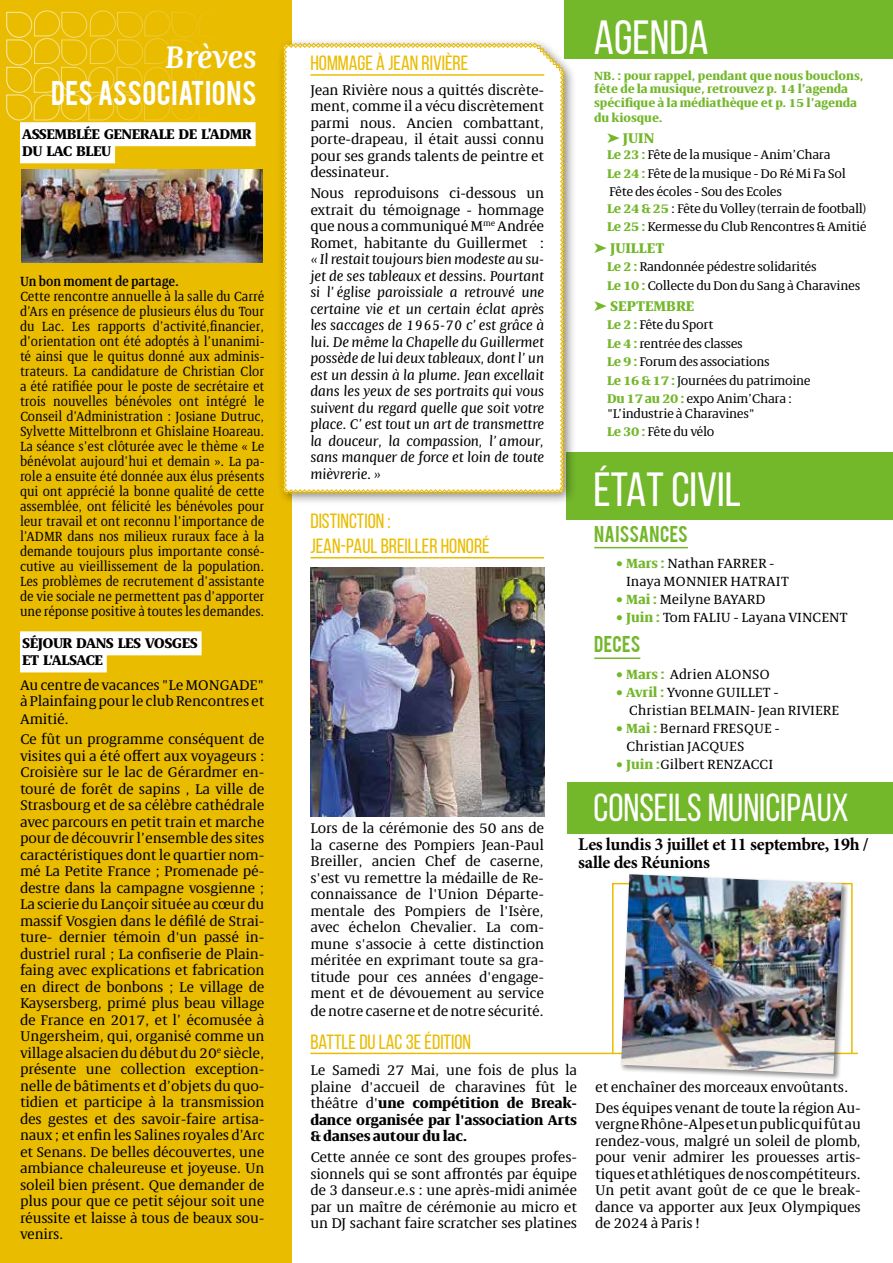
<style>
.page{position:relative;width:893px;height:1263px;background:#fff}
.page>*{position:absolute;margin:0;border:0;box-sizing:border-box;transform-origin:0 0}
.t1{font:48px "Bebas Neue";color:#fff}
.t2{font:39px "Bebas Neue";color:#fff}
.t3{font:italic 600 31.5px "Bionik";color:#fff}
.t4{font:27px "Bebas";letter-spacing:.02em;color:#fff}
.t5{font:20.55px/24.8px "Bebas Neue";color:#eabc00}
.t6{font:700 18px/18px "Minion Pro";letter-spacing:-.02em;color:#000}
.t7{font:18px "Bebas";letter-spacing:.02em;color:#73b72b}
.t8{font:14.25px/16.5px "Bionik";letter-spacing:-.01em;color:#000;text-align:justify}
.t9{font:italic 14.25px/16.5px "Bionik";letter-spacing:-.01em;color:#000;text-align:justify}
.t10{font:700 14.25px/16.5px "Bionik";letter-spacing:-.035em;color:#000}
.t11{font:700 14.25px "Bionik";color:#73b72b}
.t12{font:13.5px/15px "Bionik";color:#000;text-align:justify;scale:.9 1}
.t13{font:13.5px/18px "Bionik";color:#000}
.t14{font:600 13.5px "Bionik";color:#000;scale:.9 1}
.t15{font:12.75px/18.5px "Bionik";letter-spacing:-.02em;color:#000}
.t16{font:700 12px/14px "Bionik";color:#73b72b}
.s1{font-weight:700;color:#73b72b}
.s2{color:#73b72b}
.s3{font-weight:400}
</style>
<div class="page">
<div style="left:567px;top:452px;width:326px;height:68px;background:#73b72b"></div>
<div style="left:568px;top:782px;width:325px;height:51px;background:#73b72b"></div>
<div style="left:565px;top:0;width:328px;height:58px;background:#73b72b"></div>
<div style="left:0;top:0;width:292px;height:1263px;background:#eabc00"></div>
<svg style="left:6px;top:10px;width:203px;height:111px"></svg>
<div style="left:276px;top:37px;width:301px;height:469px;background:#000;opacity:.5"></div>
<svg style="left:282px;top:43px;width:283px;height:451px"></svg>
<div style="left:612px;top:883px;width:241px;height:172px;border:2px solid #eabc00"></div>
<hr style="left:594px;top:547px;width:94px;height:1px;background:#73b72b">
<hr style="left:594px;top:657px;width:46px;height:2px;background:#73b72b">
<hr style="left:310px;top:74px;width:234px;height:2px;background:#eabc00">
<div style="left:20px;top:122px;width:236px;height:24px;background:#fff"></div>
<div style="left:20px;top:139px;width:95px;height:24px;background:#fff"></div>
<div style="left:20px;top:631px;width:182px;height:24px;background:#fff"></div>
<div style="left:20px;top:648px;width:87px;height:24px;background:#fff"></div>
<img style="left:22px;top:169px;width:240px;height:93px">
<img style="left:310px;top:567px;width:234px;height:249px">
<hr style="left:310px;top:557px;width:234px;height:1px;background:#eabc00">
<hr style="left:310px;top:1053px;width:548px;height:1px;background:#eabc00">
<div style="left:620px;top:872px;width:229px;height:209px;background:#000;opacity:.45"></div>
<img style="left:621px;top:874px;width:221px;height:200px">
<h3 class="t3" style="left:165px;top:35px;width:93px">Brèves</h3>
<h3 class="t4" style="left:51px;top:73px;width:207px">DES ASSOCIATIONS</h3>
<p class="t10" style="left:22px;top:125px;width:231px;line-height:17.1px">ASSEMBLÉE GENERALE DE L’ADMR<br>DU LAC BLEU</p>
<p class="t14" style="left:20px;top:271px;width:178px">Un bon moment de partage.</p>
<p class="t12" style="left:20px;top:288px;width:273px">Cette rencontre annuelle à la salle du Carré d’Ars en présence de plusieurs élus du Tour du Lac. Les rapports d’activité,financier, d’orientation ont été adoptés à l’unanimi&shy;té ainsi que le quitus donné aux adminis&shy;trateurs. La candidature de Christian Clor a été ratifiée pour le poste de secrétaire et trois nouvelles bénévoles ont intégré le Conseil d’Administration : Josiane Dutruc, Sylvette Mittelbronn et Ghislaine Hoareau.<br>La séance s’est clôturée avec le thème « Le bénévolat aujourd’hui et demain ». La pa&shy;role a ensuite été donnée aux élus présents qui ont apprécié la bonne qualité de cette assemblée, ont félicité les bénévoles pour leur travail et ont reconnu l’importance de l’ADMR dans nos milieux ruraux face à la demande toujours plus importante consé&shy;cutive au vieillissement de la population.<br>Les problèmes de recrutement d’assistante de vie sociale ne permettent pas d’apporter une réponse positive à toutes les demandes.</p>
<p class="t10" style="left:22px;top:634px;width:177px;line-height:17.1px">SÉJOUR DANS LES VOSGES<br>ET L'ALSACE</p>
<p class="t8" style="left:20px;top:676px;width:246px">Au centre de vacances "Le MONGADE" à Plainfaing pour le club Rencontres et Amitié.</p>
<p class="t8" style="left:20px;top:731px;width:246px">Ce fût un programme conséquent de visites qui a été offert aux voyageurs :<br>Croisière sur le lac de Gérardmer en&shy;touré de forêt de sapins , La ville de Strasbourg et de sa célèbre cathédrale avec parcours en petit train et marche pour de découvrir l’ensemble des sites caractéristiques dont le quartier nom&shy;mé La Petite France ; Promenade pé&shy;destre dans la campagne vosgienne ; La scierie du Lançoir située au cœur du massif Vosgien dans le défilé de Strai&shy;ture- dernier témoin d'un passé in&shy;dustriel rural ; La confiserie de Plain&shy;faing avec explications et fabrication en direct de bonbons ; Le village de Kaysersberg, primé plus beau village de France en 2017, et l’ écomusée à Ungersheim, qui, organisé comme un village alsacien du début du 20<sup>e</sup> siècle, présente une collection exception&shy;nelle de bâtiments et d’objets du quo&shy;tidien et participe à la transmission des gestes et des savoir-faire artisa&shy;naux ; et enfin les Salines royales d’Arc et Senans. De belles découvertes, une ambiance chaleureuse et joyeuse. Un soleil bien présent. Que demander de plus pour que ce petit séjour soit une réussite et laisse à tous de beaux sou&shy;venirs.</p>
<h3 class="t5" style="left:310px;top:50px;width:159px">HOMMAGE À JEAN RIVIÈRE</h3>
<p class="t8" style="left:310px;top:81px;width:235px">Jean Rivière nous a quittés discrète&shy;ment, comme il a vécu discrètement parmi nous. Ancien combattant, porte-drapeau, il était aussi connu pour ses grands talents de peintre et dessinateur.</p>
<p class="t8" style="left:310px;top:185px;width:235px">Nous reproduisons ci-dessous un extrait du témoignage - hommage que nous a communiqué M<sup>me</sup> Andrée Romet, habitante du Guillermet :</p>
<p class="t9" style="left:310px;top:250px;width:235px">« Il restait toujours bien modeste au su&shy;jet de ses tableaux et dessins. Pourtant si l’église paroissiale a retrouvé une certaine vie et un certain éclat après les saccages de 1965-70 c’est grâce à lui. De même la Chapelle du Guillermet possède de lui deux tableaux, dont l’un est un dessin à la plume. Jean excellait dans les yeux de ses portraits qui vous suivent du regard quelle que soit votre place. C’est tout un art de transmettre la douceur, la compassion, l’amour, sans manquer de force et loin de toute mièvrerie. »</p>
<h3 class="t5" style="left:310px;top:508px;width:181px">DISTINCTION :<br>JEAN-PAUL BREILLER HONORÉ</h3>
<p class="t8" style="left:310px;top:820px;width:235px">Lors de la cérémonie des 50 ans de la caserne des Pompiers Jean-Paul Breiller, ancien Chef de caserne, s'est vu remettre la médaille de Re&shy;connaissance de l'Union Départe&shy;mentale des Pompiers de l'Isère, avec échelon Chevalier. La com&shy;mune s'associe à cette distinction méritée en exprimant toute sa gra&shy;titude pour ces années d'engage&shy;ment et de dévouement au service de notre caserne et de notre sécurité.</p>
<h3 class="t5" style="left:310px;top:1029px;width:162px">BATTLE DU LAC 3E ÉDITION</h3>
<h1 class="t1" style="left:594px;top:11px;width:116px">AGENDA</h1>
<p class="t16" style="left:594px;top:68px;width:271px">NB. : pour rappel, pendant que nous bouclons, fête de la musique, retrouvez p. 14 l’agenda spécifique à la médiathèque et p. 15 l’agenda du kiosque.</p>
<p class="t11" style="left:607px;top:128px;width:49px">➤ JUIN</p>
<p class="t15" style="left:607px;top:145px;width:240px"><span class="s1">Le 23 :</span> Fête de la musique - Anim’Chara<br><span class="s1">Le 24 :</span> Fête de la musique - Do Ré Mi Fa Sol<br>Fête des écoles - Sou des Ecoles</p>
<p class="t15" style="left:607px;top:199px;width:261px"><span class="s1">Le 24 &amp; 25</span> : Fête du Volley (terrain de football)<br><span class="s1">Le 25 :</span> Kermesse du Club Rencontres &amp; Amitié</p>
<p class="t11" style="left:594px;top:237px;width:72px">➤ JUILLET</p>
<p class="t15" style="left:607px;top:257px;width:255px"><span class="s1">Le 2 :</span> Randonnée pédestre solidarités<br><span class="s1">Le 10 :</span> Collecte du Don du Sang à Charavines</p>
<p class="t11" style="left:594px;top:296px;width:102px">➤ SEPTEMBRE</p>
<p class="t15" style="left:607px;top:315px;width:205px"><span class="s1">Le 2 :</span> Fête du Sport<br><span class="s1">Le 4 :</span> rentrée des classes<br><span class="s1">Le 9 :</span> Forum des associations<br><span class="s1">Le 16 &amp; 17 :</span> Journées du patrimoine<br><span class="s1">Du 17 au 20 :</span> expo Anim’Chara :</p>
<p class="t15" style="left:607px;top:404px;width:149px">"L’industrie à Charavines"<br><span class="s1">Le 30 :</span> Fête du vélo</p>
<h1 class="t1" style="left:593px;top:463px;width:149px">ÉTAT CIVIL</h1>
<p class="t7" style="left:594px;top:520px;width:95px">NAISSANCES</p>
<p class="t13" style="left:626px;top:554px;width:165px;text-indent:-11px"><span class="s2">●</span> <span class="s1">Mars :</span> Nathan FARRER -<br>Inaya MONNIER HATRAIT</p>
<p class="t13" style="left:615px;top:590px;width:152px"><span class="s2">●</span> <span class="s1">Mai :</span> Meilyne BAYARD</p>
<p class="t13" style="left:615px;top:608px;width:234px"><span class="s2">●</span> <span class="s1">Juin :</span> Tom FALIU - Layana VINCENT</p>
<p class="t7" style="left:594px;top:631px;width:48px">DECES</p>
<p class="t13" style="left:615px;top:665px;width:156px"><span class="s2">●</span> <span class="s1">Mars :</span> Adrien ALONSO</p>
<p class="t13" style="left:629px;top:683px;width:212px;text-indent:-13px"><span class="s2">●</span> <span class="s1">Avril :</span> Yvonne GUILLET -<br>Christian BELMAIN- Jean RIVIERE</p>
<p class="t13" style="left:626px;top:719px;width:155px;text-indent:-11px"><span class="s2">●</span> <span class="s1">Mai :</span> Bernard FRESQUE -<br>Christian JACQUES</p>
<p class="t13" style="left:615px;top:755px;width:159px"><span class="s2">●</span> <span class="s1">Juin :</span>Gilbert RENZACCI</p>
<h2 class="t2" style="left:593px;top:786px;width:257px">CONSEILS MUNICIPAUX</h2>
<p class="t6" style="left:578px;top:835px;width:292px">Les lundis 3 juillet et 11 septembre, 19h / salle des Réunions</p>
<p class="t10" style="left:310px;top:1061px;width:268px;text-align:justify"><span class="s3">Le Samedi 27 Mai, une fois de plus la plaine d'accueil de charavines fût le théâtre d'</span>une compétition de Break&shy;dance organisée par l'association Arts &amp; danses autour du lac.</p>
<p class="t8" style="left:310px;top:1148px;width:268px">Cette année ce sont des groupes profes&shy;sionnels qui se sont affrontés par équipe de 3 danseur.e.s : une après-midi animée par un maître de cérémonie au micro et un DJ sachant faire scratcher ses platines</p>
<p class="t8" style="left:595px;top:1076px;width:267px;line-height:20.7px">et enchaîner des morceaux envoûtants.<br>Des équipes venant de toute la région Au-</p>
<p class="t8" style="left:595px;top:1115px;width:267px">vergne Rhône-Alpes et un public qui fût au rendez-vous, malgré un soleil de plomb, pour venir admirer les prouesses artis&shy;tiques et athlétiques de nos compétiteurs.<br>Un petit avant goût de ce que le break&shy;dance va apporter aux Jeux Olympiques de 2024 à Paris !</p>
</div>
